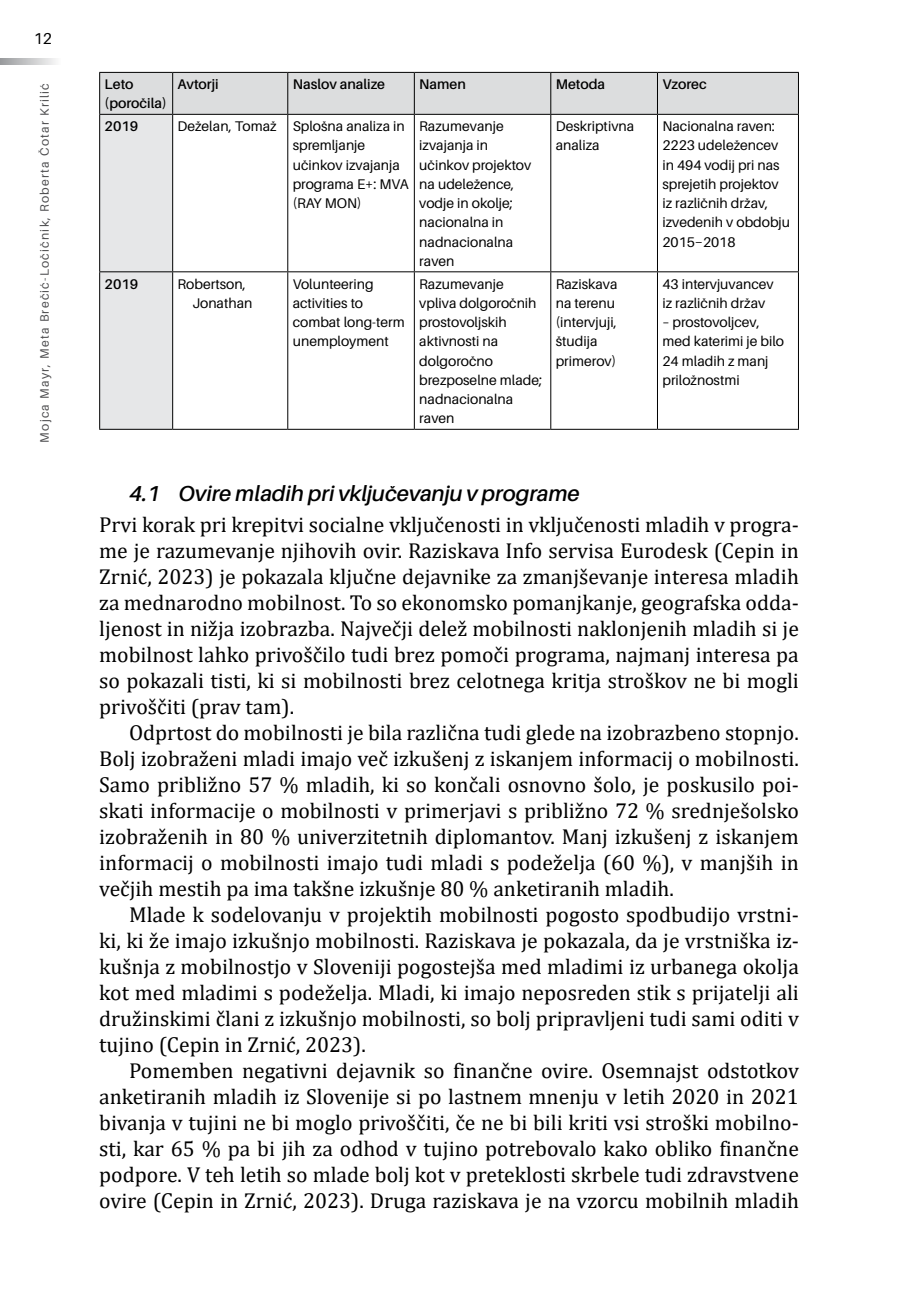
<style>
.page{position:relative;width:918px;height:1315px;background:#fff}
.page>*{position:absolute;margin:0;border:0;box-sizing:border-box;transform-origin:0 0}
.t1{font:21.7px/25.9px "Cambria";color:#000;text-align:justify}
.t2{font:italic 600 21.7px "Aileron";color:#000}
.t3{font:15.75px "Aileron";color:#000}
.t4{font:14px/19.2px "Aileron";color:#000}
.t5{font:600 14px/19.2px "Aileron";color:#000}
.t6{font:12.25px "Aileron";letter-spacing:.1em;color:#4d4d4f}
</style>
<div class="page">
<svg style="left:0;top:58px;width:56px;height:7px"></svg>
<svg style="left:100px;top:73px;width:698px;height:356px"></svg>
<hr style="left:99px;top:72px;width:74px;height:1px;background:#000">
<hr style="left:99px;top:73px;width:1px;height:41px;background:#000">
<hr style="left:173px;top:72px;width:115px;height:1px;background:#000">
<hr style="left:172px;top:73px;width:1px;height:41px;background:#000">
<hr style="left:288px;top:72px;width:126px;height:1px;background:#000">
<hr style="left:287px;top:73px;width:1px;height:41px;background:#000">
<hr style="left:414px;top:72px;width:137px;height:1px;background:#000">
<hr style="left:414px;top:73px;width:1px;height:41px;background:#000">
<hr style="left:551px;top:72px;width:106px;height:1px;background:#000">
<hr style="left:550px;top:73px;width:1px;height:41px;background:#000">
<hr style="left:657px;top:72px;width:142px;height:1px;background:#000">
<hr style="left:657px;top:73px;width:1px;height:41px;background:#000">
<hr style="left:798px;top:73px;width:1px;height:41px;background:#000">
<hr style="left:99px;top:115px;width:1px;height:156px;background:#000">
<hr style="left:172px;top:115px;width:1px;height:156px;background:#000">
<hr style="left:287px;top:115px;width:1px;height:156px;background:#000">
<hr style="left:414px;top:115px;width:1px;height:156px;background:#000">
<hr style="left:550px;top:115px;width:1px;height:156px;background:#000">
<hr style="left:657px;top:115px;width:1px;height:156px;background:#000">
<hr style="left:798px;top:115px;width:1px;height:156px;background:#000">
<hr style="left:99px;top:271px;width:74px;height:1px;background:#000">
<hr style="left:99px;top:272px;width:1px;height:157px;background:#000">
<hr style="left:173px;top:271px;width:115px;height:1px;background:#000">
<hr style="left:172px;top:272px;width:1px;height:157px;background:#000">
<hr style="left:288px;top:271px;width:126px;height:1px;background:#000">
<hr style="left:287px;top:272px;width:1px;height:157px;background:#000">
<hr style="left:414px;top:271px;width:137px;height:1px;background:#000">
<hr style="left:414px;top:272px;width:1px;height:157px;background:#000">
<hr style="left:551px;top:271px;width:106px;height:1px;background:#000">
<hr style="left:550px;top:272px;width:1px;height:157px;background:#000">
<hr style="left:657px;top:271px;width:142px;height:1px;background:#000">
<hr style="left:657px;top:272px;width:1px;height:157px;background:#000">
<hr style="left:798px;top:272px;width:1px;height:157px;background:#000">
<hr style="left:99px;top:429px;width:74px;height:1px;background:#000">
<hr style="left:173px;top:429px;width:115px;height:1px;background:#000">
<hr style="left:288px;top:429px;width:126px;height:1px;background:#000">
<hr style="left:414px;top:429px;width:137px;height:1px;background:#000">
<hr style="left:551px;top:429px;width:106px;height:1px;background:#000">
<hr style="left:657px;top:429px;width:142px;height:1px;background:#000">
<hr style="left:99px;top:114px;width:74px;height:1px;background:#000">
<hr style="left:173px;top:114px;width:115px;height:1px;background:#000">
<hr style="left:288px;top:114px;width:126px;height:1px;background:#000">
<hr style="left:414px;top:114px;width:137px;height:1px;background:#000">
<hr style="left:551px;top:114px;width:106px;height:1px;background:#000">
<hr style="left:657px;top:114px;width:142px;height:1px;background:#000">
<p class="t3" style="left:34px;top:30px;width:20px">12</p>
<p class="t6" style="left:38px;top:443px;width:361px;rotate:-90deg">Mojca Mayr, Meta Brečić-Ločičnik, Roberta Čotar Krilić</p>
<p class="t5" style="left:105px;top:75px;width:64px">Leto (poročila)</p>
<p class="t5" style="left:178px;top:75px;width:43px">Avtorji</p>
<p class="t5" style="left:293px;top:75px;width:94px">Naslov analize</p>
<p class="t5" style="left:419px;top:75px;width:48px">Namen</p>
<p class="t5" style="left:556px;top:75px;width:51px">Metoda</p>
<p class="t5" style="left:662px;top:75px;width:46px">Vzorec</p>
<p class="t5" style="left:105px;top:117px;width:35px">2019</p>
<p class="t4" style="left:293px;top:117px;width:117px;text-indent:-115px">Deželan, Tomaž Splošna analiza in spremljanje učinkov izvajanja programa E+: MVA (RAY MON)</p>
<p class="t4" style="left:419px;top:117px;width:113px">Razumevanje izvajanja in učinkov projektov na udeležence, vodje in okolje; nacionalna in nadnacionalna raven</p>
<p class="t4" style="left:556px;top:117px;width:80px">Deskriptivna analiza</p>
<p class="t4" style="left:662px;top:117px;width:129px">Nacionalna raven:<br>2223 udeležencev in 494 vodij pri nas sprejetih projektov iz različnih držav, izvedenih v obdobju<br>2015−2018</p>
<p class="t5" style="left:105px;top:274px;width:35px">2019</p>
<p class="t4" style="left:192px;top:274px;width:61px;text-indent:-15px">Robertson,<br>Jonathan</p>
<p class="t4" style="left:293px;top:274px;width:113px">Volunteering activities to combat long-term unemployment</p>
<p class="t4" style="left:419px;top:274px;width:124px">Razumevanje vpliva dolgoročnih prostovoljskih aktivnosti na dolgoročno brezposelne mlade; nadnacionalna raven</p>
<p class="t4" style="left:556px;top:274px;width:63px">Raziskava na terenu (intervjuji, študija primerov)</p>
<p class="t4" style="left:662px;top:274px;width:113px">43 intervjuvancev iz različnih držav</p>
<p class="t4" style="left:662px;top:313px;width:123px">– prostovoljcev, med katerimi je bilo<br>24 mladih z manj priložnostmi</p>
<p class="t2" style="left:129px;top:481px;width:452px">4.1 Ovire mladih pri vključevanju v programe</p>
<p class="t1" style="left:99px;top:511px;width:701px">Prvi korak pri krepitvi socialne vključenosti in vključenosti mladih v progra&shy;me je razumevanje njihovih ovir. Raziskava Info servisa Eurodesk (Cepin in Zrnić, 2023) je pokazala ključne dejavnike za zmanjševanje interesa mladih za mednarodno mobilnost. To so ekonomsko pomanjkanje, geografska odda&shy;ljenost in nižja izobrazba. Največji delež mobilnosti naklonjenih mladih si je mobilnost lahko privoščilo tudi brez pomoči programa, najmanj interesa pa so pokazali tisti, ki si mobilnosti brez celotnega kritja stroškov ne bi mogli privoščiti (prav tam).</p>
<p class="t1" style="left:99px;top:719px;width:701px;text-indent:30px">Odprtost do mobilnosti je bila različna tudi glede na izobrazbeno stopnjo.<br>Bolj izobraženi mladi imajo več izkušenj z iskanjem informacij o mobilnosti.<br>Samo približno 57 % mladih, ki so končali osnovno šolo, je poskusilo poi&shy;skati informacije o mobilnosti v primerjavi s približno 72 % srednješolsko izobraženih in 80 % univerzitetnih diplomantov. Manj izkušenj z iskanjem informacij o mobilnosti imajo tudi mladi s podeželja (60 %), v manjših in večjih mestih pa ima takšne izkušnje 80 % anketiranih mladih.</p>
<p class="t1" style="left:99px;top:901px;width:701px;text-indent:30px">Mlade k sodelovanju v projektih mobilnosti pogosto spodbudijo vrstni&shy;ki, ki že imajo izkušnjo mobilnosti. Raziskava je pokazala, da je vrstniška iz&shy;kušnja z mobilnostjo v Sloveniji pogostejša med mladimi iz urbanega okolja kot med mladimi s podeželja. Mladi, ki imajo neposreden stik s prijatelji ali družinskimi člani z izkušnjo mobilnosti, so bolj pripravljeni tudi sami oditi v tujino (Cepin in Zrnić, 2023).</p>
<p class="t1" style="left:99px;top:1057px;width:701px;text-indent:30px">Pomemben negativni dejavnik so finančne ovire. Osemnajst odstotkov anketiranih mladih iz Slovenije si po lastnem mnenju v letih 2020 in 2021 bivanja v tujini ne bi moglo privoščiti, če ne bi bili kriti vsi stroški mobilno&shy;sti, kar 65 % pa bi jih za odhod v tujino potrebovalo kako obliko finančne podpore. V teh letih so mlade bolj kot v preteklosti skrbele tudi zdravstvene ovire (Cepin in Zrnić, 2023). Druga raziskava je na vzorcu mobilnih mladih</p>
</div>
